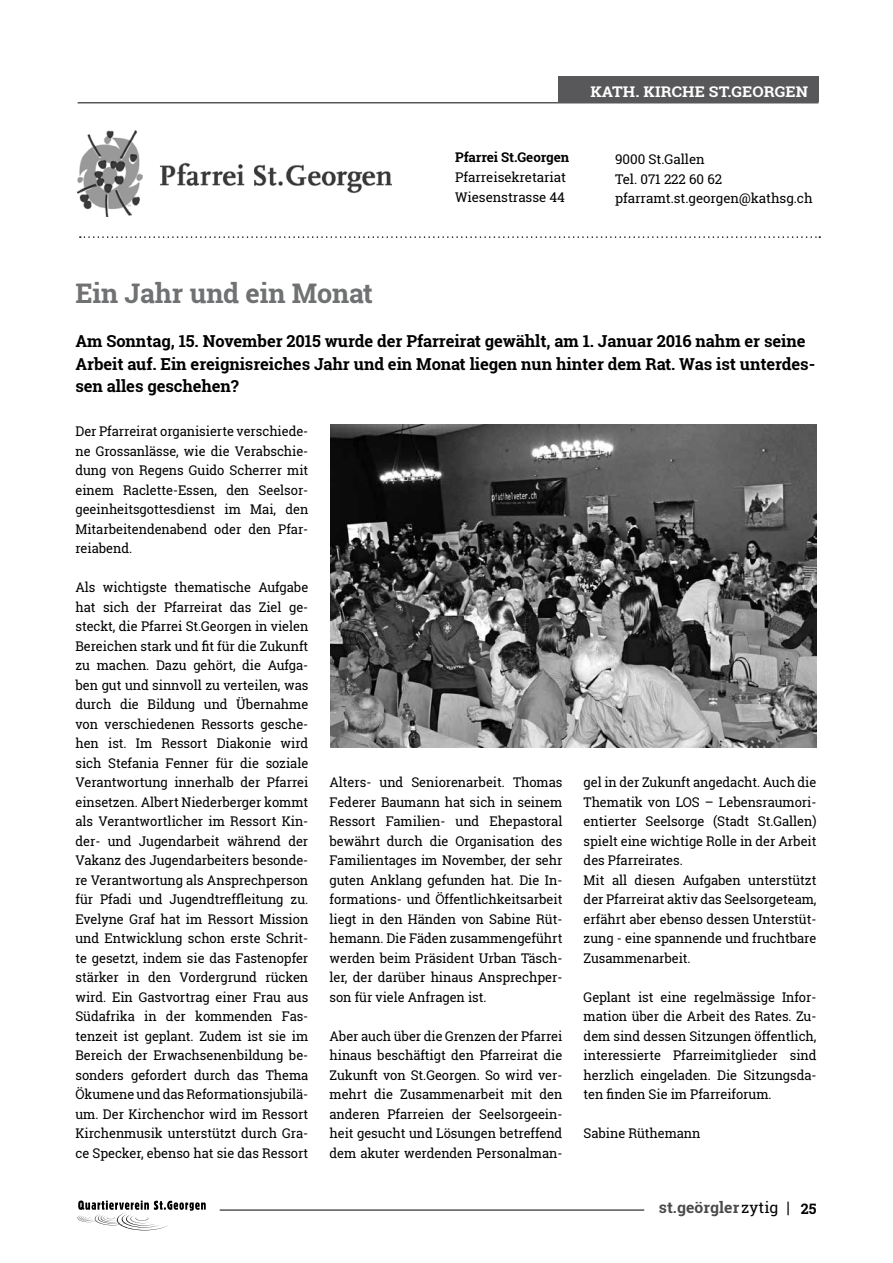
<style>
.page{position:relative;width:893px;height:1263px;background:#fff}
.page>*{position:absolute;margin:0;border:0;box-sizing:border-box;transform-origin:0 0}
.t1{font:700 27px "Roboto Slab";letter-spacing:-.005em;color:#707172}
.t2{font:700 16.5px/22.5px "Roboto Slab";letter-spacing:-.005em;color:#000}
.t3{font:700 15.45px "Roboto Slab";letter-spacing:.005em;color:#4b4b4d}
.t4{font:700 14.7px "Roboto Slab";letter-spacing:.005em;color:#fff;scale:1.08 1}
.t5{font:13.35px/19.5px "Roboto Slab";letter-spacing:-.005em;color:#000;text-align:justify}
.t6{font:700 13.35px "Roboto Slab";letter-spacing:-.005em;color:#000}
.s1{font-size:15.75px}
.s2{font-weight:400;color:#000}
.s3{font-weight:400;font-size:15.75px;color:#000}
.s4{font-size:14.4px;color:#000}
</style>
<div class="page">
<hr style="left:220px;top:1210px;width:424px;height:1px;background:#000">
<svg style="left:78px;top:1200px;width:128px;height:30px"></svg>
<hr style="left:78px;top:102px;width:741px;height:1px;background:#58585a">
<div style="left:559px;top:76px;width:260px;height:26px;background:#58585a"></div>
<img style="left:78px;top:131px;width:313px;height:86px">
<svg style="left:80px;top:236px;width:740px;height:2px"></svg>
<img style="left:330px;top:425px;width:486px;height:323px">
<p class="t4" style="left:590px;top:82px;width:203px">KATH. KIRCHE ST.GEORGEN</p>
<p class="t6" style="left:455px;top:148px;width:116px">Pfarrei St.Georgen</p>
<p class="t5" style="left:455px;top:167px;width:113px">Pfarreisekretariat<br>Wiesenstrasse 44</p>
<p class="t5" style="left:615px;top:150px;width:199px;text-align:left">9000 St.Gallen<br>Tel. 071 222 60 62 pfarramt.st.georgen@kathsg.ch</p>
<h1 class="t1" style="left:75px;top:275px;width:299px">Ein Jahr und ein Monat</h1>
<p class="t2" style="left:75px;top:330px;width:741px">Am Sonntag, 15. November 2015 wurde der Pfarreirat gewählt, am 1. Januar 2016 nahm er seine<br>Arbeit auf. Ein ereignisreiches Jahr und ein Monat liegen nun hinter dem Rat. Was ist unterdes&shy;sen alles geschehen?</p>
<p class="t5" style="left:75px;top:421px;width:234px">Der Pfarreirat organisierte verschiede&shy;ne Grossanlässe, wie die Verabschie&shy;dung von Regens Guido Scherrer mit einem Raclette-Essen, den Seelsor&shy;geeinheitsgottesdienst im Mai, den Mitarbeitendenabend oder den Pfar&shy;reiabend.</p>
<p class="t5" style="left:75px;top:577px;width:234px">Als wichtigste thematische Aufgabe hat sich der Pfarreirat das Ziel ge&shy;steckt, die Pfarrei St.Georgen in vielen Bereichen stark und fit für die Zukunft zu machen. Dazu gehört, die Aufga&shy;ben gut und sinnvoll zu verteilen, was durch die Bildung und Übernahme von verschiedenen Ressorts gesche&shy;hen ist. Im Ressort Diakonie wird sich Stefania Fenner für die soziale Verantwortung innerhalb der Pfarrei einsetzen. Albert Niederberger kommt als Verantwortlicher im Ressort Kin&shy;der- und Jugendarbeit während der Vakanz des Jugendarbeiters besonde&shy;re Verantwortung als Ansprechperson für Pfadi und Jugendtreffleitung zu.<br>Evelyne Graf hat im Ressort Mission und Entwicklung schon erste Schrit&shy;te gesetzt, indem sie das Fastenopfer stärker in den Vordergrund rücken wird. Ein Gastvortrag einer Frau aus Südafrika in der kommenden Fas&shy;tenzeit ist geplant. Zudem ist sie im Bereich der Erwachsenenbildung be&shy;sonders gefordert durch das Thema Ökumene und das Reformationsjubilä&shy;um. Der Kirchenchor wird im Ressort Kirchenmusik unterstützt durch Gra&shy;ce Specker, ebenso hat sie das Ressort</p>
<p class="t5" style="left:584px;top:772px;width:234px;text-align:left">gel in der Zukunft angedacht. Auch die Thematik von LOS – Lebensraumori&shy;entierter Seelsorge (Stadt St.Gallen) spielt eine wichtige Rolle in der Arbeit des Pfarreirates.<br>Mit all diesen Aufgaben unterstützt der Pfarreirat aktiv das Seelsorgeteam, erfährt aber ebenso dessen Unterstüt&shy;zung - eine spannende und fruchtbare Zusammenarbeit.</p>
<p class="t5" style="left:584px;top:987px;width:234px">Geplant ist eine regelmässige Infor&shy;mation über die Arbeit des Rates. Zu&shy;dem sind dessen Sitzungen öffentlich, interessierte Pfarreimitglieder sind herzlich eingeladen. Die Sitzungsda&shy;ten finden Sie im Pfarreiforum.</p>
<p class="t5" style="left:584px;top:1123px;width:118px">Sabine Rüthemann</p>
<p class="t5" style="left:330px;top:772px;width:234px">Alters- und Seniorenarbeit. Thomas Federer Baumann hat sich in seinem Ressort Familien- und Ehepastoral bewährt durch die Organisation des Familientages im November, der sehr guten Anklang gefunden hat. Die In&shy;formations- und Öffentlichkeitsarbeit liegt in den Händen von Sabine Rüt&shy;hemann. Die Fäden zusammengeführt werden beim Präsident Urban Täsch&shy;ler, der darüber hinaus Ansprechper&shy;son für viele Anfragen ist.</p>
<p class="t5" style="left:330px;top:1026px;width:234px">Aber auch über die Grenzen der Pfarrei hinaus beschäftigt den Pfarreirat die Zukunft von St.Georgen. So wird ver&shy;mehrt die Zusammenarbeit mit den anderen Pfarreien der Seelsorgeein&shy;heit gesucht und Lösungen betreffend dem akuter werdenden Personalman-</p>
<p class="t3" style="left:659px;top:1197px;width:159px"><span class="s1">s</span>t.geörgler<span class="s2">zytig</span> <span class="s3">|</span> <span class="s4">25</span></p>
</div>
